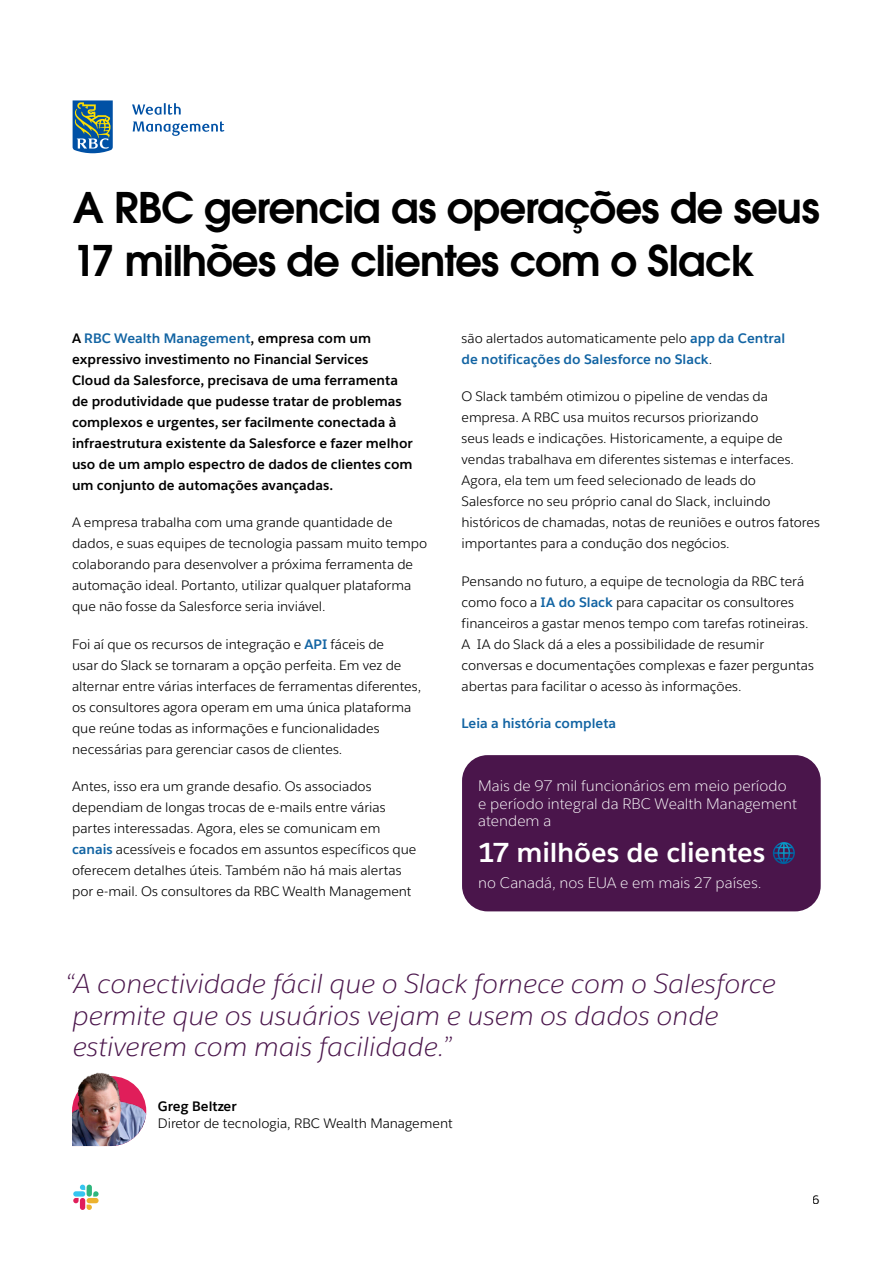
<style>
.page{position:relative;width:893px;height:1263px;background:#fff}
.page>*{position:absolute;margin:0;border:0;box-sizing:border-box;transform-origin:0 0}
.t1{font:42px/52.5px "Avant Garde For Salesforce Dm";letter-spacing:-.025em;color:#000}
.t2{font:italic 300 27px/31.5px "Salesforce Sans";color:#4a154b}
.Purple_box_main{font:700 27px "Salesforce Sans";letter-spacing:-.005em;color:#fff}
.Purple_box_body{font:300 15px/17.2px "Salesforce Sans";color:#fff}
.Body{font:13.5px/21px "Salesforce Sans";letter-spacing:-.005em;color:#000}
.Body-2{font:700 13.5px/21px "Salesforce Sans";color:#000}
.Body-3{font:700 13.5px/21px "Salesforce Sans";color:#1264a3}
.t3{font:12px "Salesforce Sans";color:#000}
.s1{color:#1264a3}
.s2{font-weight:700;color:#1264a3}
.s3{font-weight:400;color:#000}
</style>
<div class="page">
<svg style="left:73px;top:1198px;width:6px;height:5px"></svg>
<div style="left:80px;top:1198px;width:5px;height:12px;background:#e01e5a;border-radius:3px"></div>
<svg style="left:80px;top:1184px;width:5px;height:6px"></svg>
<div style="left:73px;top:1191px;width:12px;height:5px;background:#36c5f0;border-radius:3px"></div>
<svg style="left:93px;top:1191px;width:6px;height:5px"></svg>
<div style="left:87px;top:1184px;width:5px;height:12px;background:#2eb67d;border-radius:3px"></div>
<svg style="left:87px;top:1204px;width:5px;height:6px"></svg>
<div style="left:87px;top:1198px;width:12px;height:5px;background:#ecb22e;border-radius:3px"></div>
<svg style="left:73px;top:100px;width:40px;height:53px;background:#477c90"></svg>
<svg style="left:132px;top:103px;width:49px;height:12px"></svg>
<svg style="left:133px;top:121px;width:91px;height:15px"></svg>
<img style="left:72px;top:1078px;width:74px;height:68px">
<img style="left:74px;top:1072px;width:50px;height:23px">
<div style="left:462px;top:755px;width:359px;height:156px;background:#4a154b;border-radius:26px"></div>
<svg style="left:773px;top:842px;width:22px;height:22px"></svg>
<h1 class="t1" style="left:73px;top:181px;width:748px">A RBC gerencia as operações de seus<br>17 milhões de clientes com o Slack</h1>
<p class="Body-2" style="left:72px;top:327px;width:342px">A <span class="s1">RBC Wealth Management</span>, empresa com um expressivo investimento no Financial Services<br>Cloud da Salesforce, precisava de uma ferramenta de produtividade que pudesse tratar de problemas complexos e urgentes, ser facilmente conectada à infraestrutura existente da Salesforce e fazer melhor uso de um amplo espectro de dados de clientes com um conjunto de automações avançadas.</p>
<p class="Body" style="left:72px;top:512px;width:357px">A empresa trabalha com uma grande quantidade de dados, e suas equipes de tecnologia passam muito tempo colaborando para desenvolver a próxima ferramenta de automação ideal. Portanto, utilizar qualquer plataforma que não fosse da Salesforce seria inviável.</p>
<p class="Body" style="left:72px;top:633px;width:351px">Foi aí que os recursos de integração e <span class="s2">API</span> fáceis de<br>usar do Slack se tornaram a opção perfeita. Em vez de alternar entre várias interfaces de ferramentas diferentes, os consultores agora operam em uma única plataforma que reúne todas as informações e funcionalidades necessárias para gerenciar casos de clientes.</p>
<p class="Body" style="left:72px;top:776px;width:346px">Antes, isso era um grande desafio. Os associados dependiam de longas trocas de e-mails entre várias partes interessadas. Agora, eles se comunicam em <span class="s2">canais</span> acessíveis e focados em assuntos específicos que oferecem detalhes úteis. Também não há mais alertas por e-mail. Os consultores da RBC Wealth Management</p>
<p class="Body-3" style="left:461px;top:327px;width:325px"><span class="s3">são alertados automaticamente pelo</span> app da Central de notificações do Salesforce no Slack<span class="s3">.</span></p>
<p class="Body" style="left:461px;top:386px;width:360px">O Slack também otimizou o pipeline de vendas da empresa. A RBC usa muitos recursos priorizando<br>seus leads e indicações. Historicamente, a equipe de vendas trabalhava em diferentes sistemas e interfaces.<br>Agora, ela tem um feed selecionado de leads do Salesforce no seu próprio canal do Slack, incluindo históricos de chamadas, notas de reuniões e outros fatores importantes para a condução dos negócios.</p>
<p class="Body" style="left:461px;top:570px;width:354px">Pensando no futuro, a equipe de tecnologia da RBC terá como foco a <span class="s2">IA do Slack</span> para capacitar os consultores financeiros a gastar menos tempo com tarefas rotineiras.<br>A IA do Slack dá a eles a possibilidade de resumir conversas e documentações complexas e fazer perguntas abertas para facilitar o acesso às informações.</p>
<p class="Body-3" style="left:461px;top:713px;width:156px">Leia a história completa</p>
<p class="Purple_box_body" style="left:478px;top:777px;width:320px">Mais de 97 mil funcionários em meio período e período integral da RBC Wealth Management atendem a</p>
<p class="Purple_box_main" style="left:478px;top:835px;width:289px">17 milhões de clientes</p>
<p class="Purple_box_body" style="left:478px;top:874px;width:285px">no Canadá, nos EUA e em mais 27 países.</p>
<p class="t2" style="left:65px;top:968px;width:713px">“A conectividade fácil que o Slack fornece com o Salesforce permite que os usuários vejam e usem os dados onde estiverem com mais facilidade.”</p>
<p class="Body-2" style="left:158px;top:1096px;width:80px">Greg Beltzer</p>
<p class="Body" style="left:158px;top:1112px;width:296px">Diretor de tecnologia, RBC Wealth Management</p>
<p class="t3" style="left:813px;top:1192px;width:9px">6</p>
</div>
